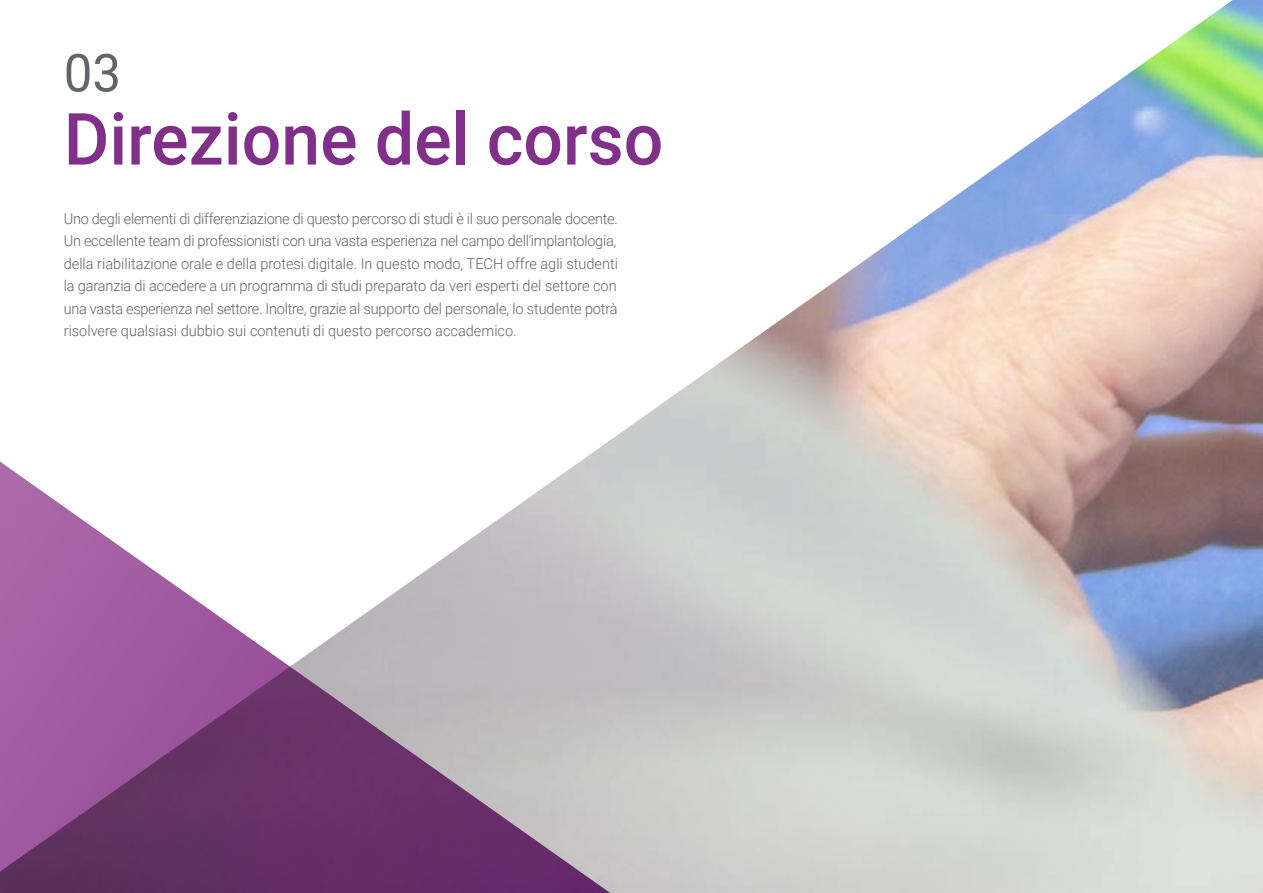
<style>
.page{position:relative;width:1263px;height:893px;background:#fff}
.page>*{position:absolute;margin:0;border:0;box-sizing:border-box;transform-origin:0 0}
.t1{font:500 72px "Roboto";color:#813089}
.t2{font:52.5px "Roboto";color:#61646a}
.t3{font:300 15px/22.5px "Roboto";color:#61646a;text-align:justify}
</style>
<div class="page">
<img style="left:602px;top:0;width:661px;height:893px">
<svg style="left:0;top:446px;width:640px;height:447px"></svg>
<h2 class="t2" style="left:64px;top:36px;width:59px">03</h2>
<h1 class="t1" style="left:64px;top:89px;width:601px">Direzione del corso</h1>
<p class="t3" style="left:64px;top:207px;width:556px">Uno degli elementi di differenziazione di questo percorso di studi è il suo personale docente.<br>Un eccellente team di professionisti con una vasta esperienza nel campo dell'implantologia, della riabilitazione orale e della protesi digitale. In questo modo, TECH offre agli studenti la garanzia di accedere a un programma di studi preparato da veri esperti del settore con una vasta esperienza nel settore. Inoltre, grazie al supporto del personale, lo studente potrà risolvere qualsiasi dubbio sui contenuti di questo percorso accademico.</p>
</div>
